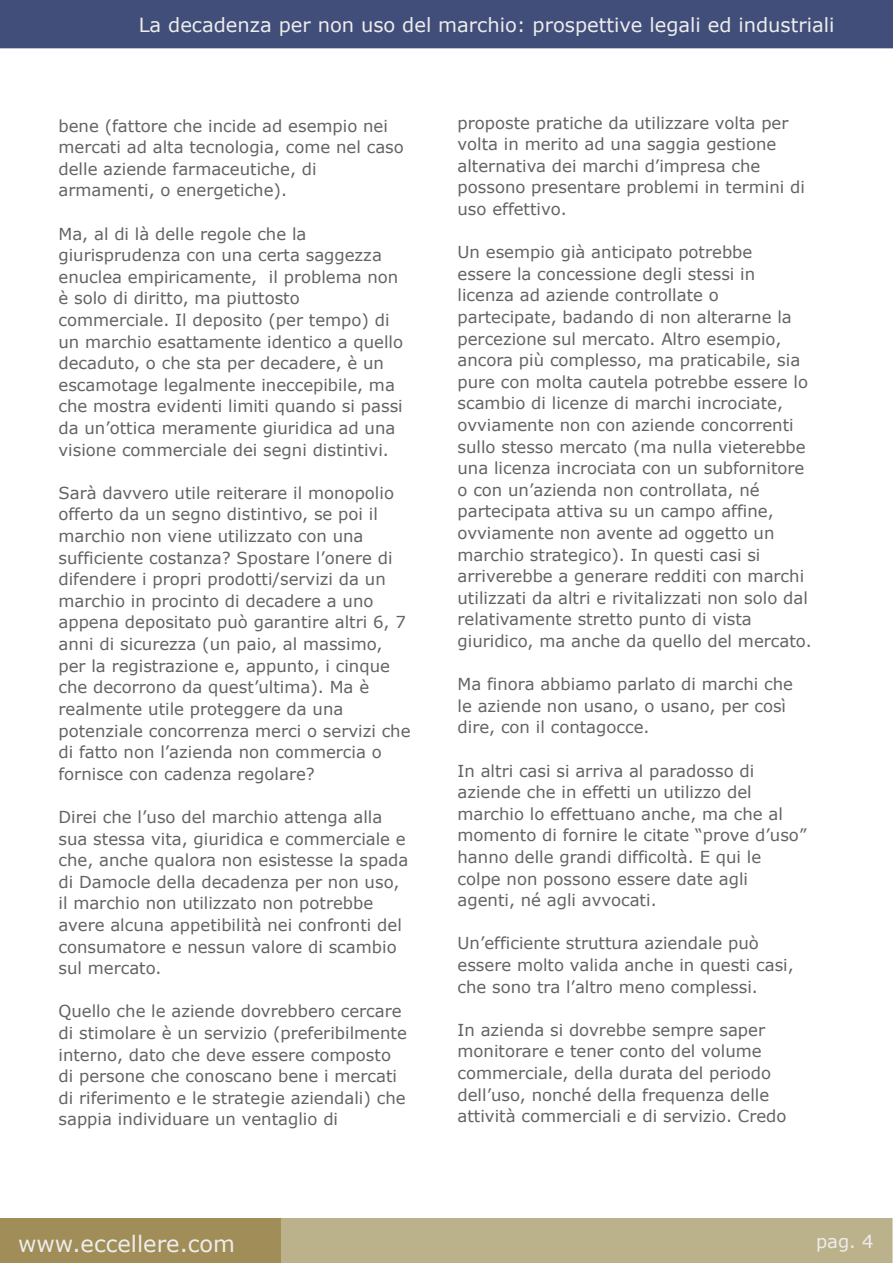
<style>
.page{position:relative;width:893px;height:1263px;background:#fff}
.page>*{position:absolute;margin:0;border:0;box-sizing:border-box;transform-origin:0 0}
.t1{font:22.5px "Verdana";color:#ededed}
.t2{font:19.5px "Verdana";color:#ededed}
.t3{font:18px "Verdana";color:#ededed}
.t4{font:16.5px/21.6px "Verdana";color:#636363}
</style>
<div class="page">
<div style="left:0;top:1218px;width:892px;height:45px;background:#bbb28b"></div>
<div style="left:0;top:1218px;width:281px;height:45px;background:#a08d57"></div>
<div style="left:0;top:0;width:893px;height:48px;background:#414e7a"></div>
<p class="t2" style="left:139px;top:12px;width:697px">La decadenza per non uso del marchio: prospettive legali ed industriali</p>
<p class="t4" style="left:58px;top:114px;width:347px">bene (fattore che incide ad esempio nei mercati ad alta tecnologia, come nel caso delle aziende farmaceutiche, di armamenti, o energetiche).</p>
<p class="t4" style="left:58px;top:222px;width:346px">Ma, al di là delle regole che la giurisprudenza con una certa saggezza enuclea empiricamente, il problema non è solo di diritto, ma piuttosto commerciale. Il deposito (per tempo) di un marchio esattamente identico a quello decaduto, o che sta per decadere, è un escamotage legalmente ineccepibile, ma che mostra evidenti limiti quando si passi da un’ottica meramente giuridica ad una visione commerciale dei segni distintivi.</p>
<p class="t4" style="left:58px;top:481px;width:353px">Sarà davvero utile reiterare il monopolio offerto da un segno distintivo, se poi il marchio non viene utilizzato con una sufficiente costanza? Spostare l’onere di difendere i propri prodotti/servizi da un marchio in procinto di decadere a uno appena depositato può garantire altri 6, 7 anni di sicurezza (un paio, al massimo, per la registrazione e, appunto, i cinque che decorrono da quest’ultima). Ma è realmente utile proteggere da una potenziale concorrenza merci o servizi che di fatto non l’azienda non commercia o fornisce con cadenza regolare?</p>
<p class="t4" style="left:58px;top:805px;width:351px">Direi che l’uso del marchio attenga alla sua stessa vita, giuridica e commerciale e che, anche qualora non esistesse la spada di Damocle della decadenza per non uso, il marchio non utilizzato non potrebbe avere alcuna appetibilità nei confronti del consumatore e nessun valore di scambio sul mercato.</p>
<p class="t4" style="left:58px;top:1000px;width:350px">Quello che le aziende dovrebbero cercare di stimolare è un servizio (preferibilmente interno, dato che deve essere composto di persone che conoscano bene i mercati di riferimento e le strategie aziendali) che sappia individuare un ventaglio di</p>
<p class="t4" style="left:458px;top:111px;width:349px">proposte pratiche da utilizzare volta per volta in merito ad una saggia gestione alternativa dei marchi d’impresa che possono presentare problemi in termini di uso effettivo.</p>
<p class="t4" style="left:458px;top:241px;width:356px">Un esempio già anticipato potrebbe<br>essere la concessione degli stessi in licenza ad aziende controllate o partecipate, badando di non alterarne la percezione sul mercato. Altro esempio, ancora più complesso, ma praticabile, sia pure con molta cautela potrebbe essere lo scambio di licenze di marchi incrociate, ovviamente non con aziende concorrenti sullo stesso mercato (ma nulla vieterebbe una licenza incrociata con un subfornitore o con un’azienda non controllata, né partecipata attiva su un campo affine, ovviamente non avente ad oggetto un marchio strategico). In questi casi si arriverebbe a generare redditi con marchi utilizzati da altri e rivitalizzati non solo dal relativamente stretto punto di vista giuridico, ma anche da quello del mercato.</p>
<p class="t4" style="left:458px;top:673px;width:337px">Ma finora abbiamo parlato di marchi che le aziende non usano, o usano, per così dire, con il contagocce.</p>
<p class="t4" style="left:458px;top:759px;width:350px">In altri casi si arriva al paradosso di aziende che in effetti un utilizzo del marchio lo effettuano anche, ma che al momento di fornire le citate “prove d’uso” hanno delle grandi difficoltà. E qui le colpe non possono essere date agli agenti, né agli avvocati.</p>
<p class="t4" style="left:458px;top:932px;width:338px">Un’efficiente struttura aziendale può essere molto valida anche in questi casi, che sono tra l’altro meno complessi.</p>
<p class="t4" style="left:458px;top:1018px;width:330px">In azienda si dovrebbe sempre saper monitorare e tener conto del volume commerciale, della durata del periodo dell’uso, nonché della frequenza delle attività commerciali e di servizio. Credo</p>
<h1 class="t1" style="left:18px;top:1229px;width:219px">www.eccellere.com</h1>
<p class="t3" style="left:816px;top:1230px;width:59px">pag. 4</p>
</div>
